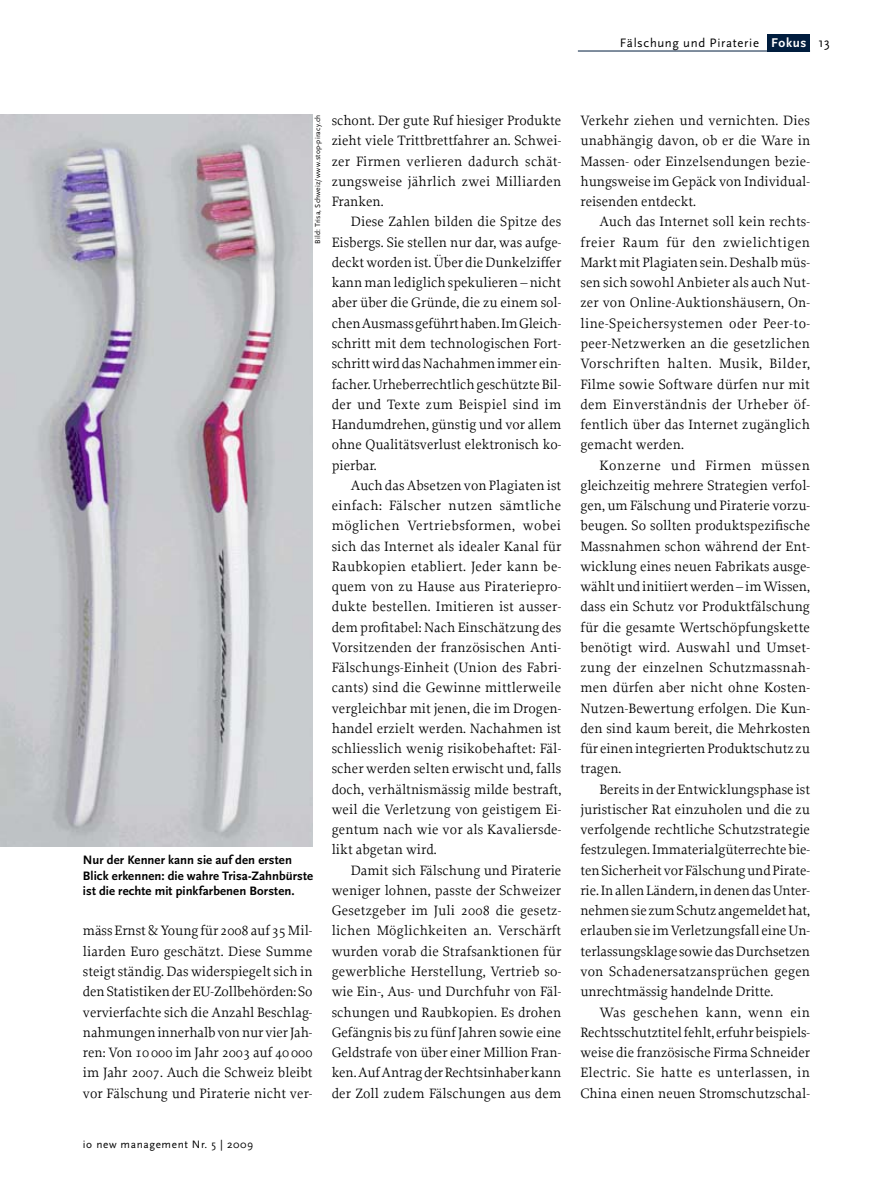
<style>
.page{position:relative;width:893px;height:1191px;background:#fff}
.page>*{position:absolute;margin:0;border:0;box-sizing:border-box;transform-origin:0 0}
.t1{font:14.25px/20.2px "Proforma";letter-spacing:.005em;color:#000;text-align:justify}
.t2{font:700 12.75px/15.8px "Scala Sans";letter-spacing:.005em;color:#000}
.t3{font:12.75px "Scala Sans";letter-spacing:.05em;color:#000}
.t4{font:11.25px "Scala Sans";letter-spacing:.055em;color:#000}
.t5{font:7.5px "Scala Sans";letter-spacing:.02em;color:#000}
.s1{font-weight:700;font-size:13.2px;color:#fff}
.s2{font-size:13.5px}
</style>
<div class="page">
<div style="left:767px;top:34px;width:43px;height:17px;background:#001d3e"></div>
<hr style="left:578px;top:51px;width:232px;height:1px;background:#001d3e">
<img style="left:0;top:115px;width:313px;height:732px">
<p class="t3" style="left:620px;top:36px;width:212px">Fälschung und Piraterie <span class="s1">Fokus</span> <span class="s2">13</span></p>
<p class="t5" style="left:314px;top:244px;width:130px;rotate:-90deg">Bild: Trisa, Schweiz/www.stop-piracy.ch</p>
<p class="t2" style="left:83px;top:852px;width:232px">Nur der Kenner kann sie auf den ersten<br>Blick erkennen: die wahre Trisa-Zahnbürste ist die rechte mit pinkfarbenen Borsten.</p>
<p class="t1" style="left:83px;top:920px;width:231px">mäss Ernst &amp; Young für 2008 auf 35 Mil&shy;liarden Euro geschätzt. Diese Summe steigt ständig. Das widerspiegelt sich in den Statistiken der EU-Zollbehörden: So vervierfachte sich die Anzahl Beschlag&shy;nahmungen innerhalb von nur vier Jah&shy;ren: Von 10000 im Jahr 2003 auf 40000 im Jahr 2007. Auch die Schweiz bleibt vor Fälschung und Piraterie nicht ver-</p>
<p class="t1" style="left:332px;top:110px;width:231px">schont. Der gute Ruf hiesiger Produkte zieht viele Trittbrettfahrer an. Schwei&shy;zer Firmen verlieren dadurch schät&shy;zungsweise jährlich zwei Milliarden Franken.</p>
<p class="t1" style="left:332px;top:211px;width:231px;text-indent:19px">Diese Zahlen bilden die Spitze des Eisbergs. Sie stellen nur dar, was aufge&shy;deckt worden ist. Über die Dunkelziffer kann man lediglich spekulieren – nicht aber über die Gründe, die zu einem sol&shy;chen Ausmass geführt haben. Im Gleich&shy;schritt mit dem technologischen Fort&shy;schritt wird das Nachahmen immer ein&shy;facher. Urheberrechtlich geschützte Bil&shy;der und Texte zum Beispiel sind im Handumdrehen, günstig und vor allem ohne Qualitätsverlust elektronisch ko&shy;pierbar.</p>
<p class="t1" style="left:332px;top:475px;width:231px;text-indent:19px">Auch das Absetzen von Plagiaten ist einfach: Fälscher nutzen sämtliche möglichen Vertriebsformen, wobei sich das Internet als idealer Kanal für Raubkopien etabliert. Jeder kann be&shy;quem von zu Hause aus Pirateriepro&shy;dukte bestellen. Imitieren ist ausser&shy;dem profitabel: Nach Einschätzung des Vorsitzenden der französischen Anti-Fälschungs-Einheit (Union des Fabri&shy;cants) sind die Gewinne mittlerweile vergleichbar mit jenen, die im Drogen&shy;handel erzielt werden. Nachahmen ist schliesslich wenig risikobehaftet: Fäl&shy;scher werden selten erwischt und, falls doch, verhältnismässig milde bestraft, weil die Verletzung von geistigem Ei&shy;gentum nach wie vor als Kavaliersde&shy;likt abgetan wird.</p>
<p class="t1" style="left:332px;top:859px;width:231px;text-indent:19px">Damit sich Fälschung und Piraterie weniger lohnen, passte der Schweizer Gesetzgeber im Juli 2008 die gesetz&shy;lichen Möglichkeiten an. Verschärft wurden vorab die Strafsanktionen für gewerbliche Herstellung, Vertrieb so&shy;wie Ein-, Aus- und Durchfuhr von Fäl&shy;schungen und Raubkopien. Es drohen Gefängnis bis zu fünf Jahren sowie eine Geldstrafe von über einer Million Fran&shy;ken. Auf Antrag der Rechtsinhaber kann der Zoll zudem Fälschungen aus dem</p>
<p class="t4" style="left:83px;top:1138px;width:172px">io new management Nr. 5 | 2009</p>
<p class="t1" style="left:580px;top:110px;width:231px">Verkehr ziehen und vernichten. Dies unabhängig davon, ob er die Ware in Massen- oder Einzelsendungen bezie&shy;hungsweise im Gepäck von Individual&shy;reisenden entdeckt.</p>
<p class="t1" style="left:580px;top:211px;width:231px;text-indent:19px">Auch das Internet soll kein rechts&shy;freier Raum für den zwielichtigen Markt mit Plagiaten sein. Deshalb müs&shy;sen sich sowohl Anbieter als auch Nut&shy;zer von Online-Auktionshäusern, On&shy;line-Speichersystemen oder Peer-to&shy;peer-Netzwerken an die gesetzlichen Vorschriften halten. Musik, Bilder, Filme sowie Software dürfen nur mit dem Einverständnis der Urheber öf&shy;fentlich über das Internet zugänglich gemacht werden.</p>
<p class="t1" style="left:580px;top:454px;width:231px;text-indent:19px">Konzerne und Firmen müssen gleichzeitig mehrere Strategien verfol&shy;gen, um Fälschung und Piraterie vorzu&shy;beugen. So sollten produktspezifische Massnahmen schon während der Ent&shy;wicklung eines neuen Fabrikats ausge&shy;wählt und initiiert werden – im Wissen, dass ein Schutz vor Produktfälschung für die gesamte Wertschöpfungskette benötigt wird. Auswahl und Umset&shy;zung der einzelnen Schutzmassnah&shy;men dürfen aber nicht ohne Kosten-Nutzen-Bewertung erfolgen. Die Kun&shy;den sind kaum bereit, die Mehrkosten für einen integrierten Produktschutz zu tragen.</p>
<p class="t1" style="left:580px;top:778px;width:231px;text-indent:19px">Bereits in der Entwicklungsphase ist juristischer Rat einzuholen und die zu verfolgende rechtliche Schutzstrategie festzulegen. Immaterialgüterrechte bie&shy;ten Sicherheit vor Fälschung und Pirate&shy;rie. In allen Ländern, in denen das Unter&shy;nehmen sie zum Schutz angemeldet hat, erlauben sie im Verletzungsfall eine Un&shy;terlassungsklage sowie das Durchsetzen von Schadenersatzansprüchen gegen unrechtmässig handelnde Dritte.</p>
<p class="t1" style="left:580px;top:1001px;width:231px;text-indent:19px">Was geschehen kann, wenn ein Rechtsschutztitel fehlt, erfuhr beispiels&shy;weise die französische Firma Schneider Electric. Sie hatte es unterlassen, in China einen neuen Stromschutzschal-</p>
</div>
